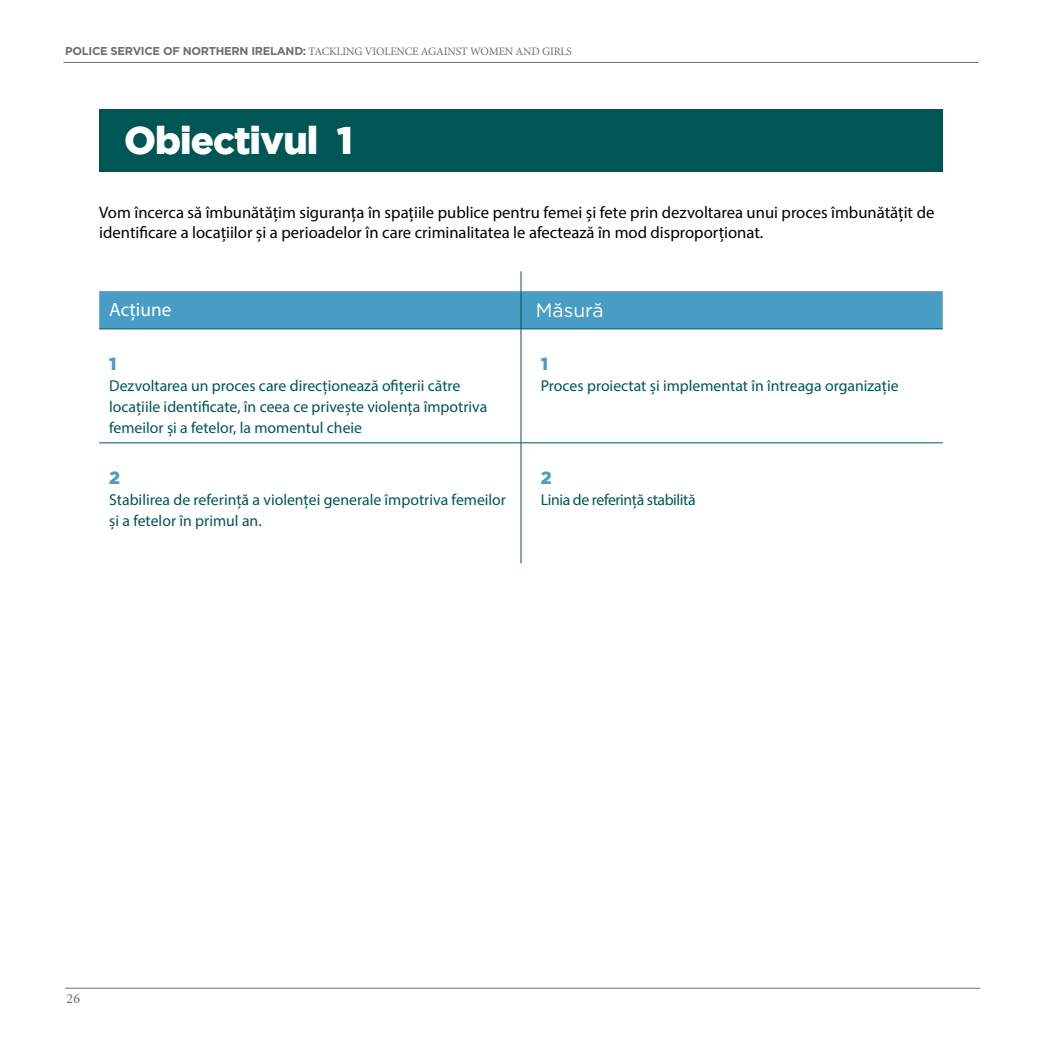
<style>
.page{position:relative;width:1042px;height:1042px;background:#fff}
.page>*{position:absolute;margin:0;border:0;box-sizing:border-box;transform-origin:0 0}
.t1{font:900 38.5px "Gotham";letter-spacing:-.025em;color:#fff}
.t2{font:19.25px "Myriad Pro";color:#fff}
.t3{font:19.25px "Gotham";color:#fff}
.t4{font:900 17.5px "Gotham";color:#499cc3}
.t5{font:16.62px/20.1px "Myriad Pro";color:#000}
.t6{font:15.75px/21px "Myriad Pro";color:#005655}
.t7{font:15.75px "Myriad Pro";letter-spacing:-.025em;color:#005655}
.t8{font:14px "Minion Pro";color:#706f6f}
.t9{font:11.38px "Minion Pro";letter-spacing:-.015em;color:#706f6f}
.s1{font-family:"Gotham";font-weight:700}
</style>
<div class="page">
<hr style="left:65px;top:988px;width:915px;height:1px;background:#706f6f">
<hr style="left:63px;top:62px;width:915px;height:1px;background:#706f6f">
<svg style="left:99px;top:271px;width:844px;height:58px"></svg>
<hr style="left:521px;top:291px;width:1px;height:38px;background:#005655">
<hr style="left:99px;top:329px;width:422px;height:1px;background:#005655">
<hr style="left:521px;top:329px;width:422px;height:1px;background:#005655">
<hr style="left:521px;top:329px;width:1px;height:113px;background:#005655">
<hr style="left:99px;top:442px;width:422px;height:1px;background:#005655">
<hr style="left:521px;top:442px;width:422px;height:1px;background:#005655">
<hr style="left:521px;top:443px;width:1px;height:120px;background:#005655">
<div style="left:99px;top:109px;width:844px;height:62px;background:#005655"></div>
<p class="t9" style="left:65px;top:44px;width:508px"><span class="s1">POLICE SERVICE OF NORTHERN IRELAND:</span> TACKLING VIOLENCE AGAINST WOMEN AND GIRLS</p>
<h1 class="t1" style="left:124px;top:118px;width:230px">Obiectivul 1</h1>
<p class="t5" style="left:99px;top:202px;width:836px">Vom încerca să îmbunătățim siguranța în spațiile publice pentru femei și fete prin dezvoltarea unui proces îmbunătățit de identificare a locațiilor și a perioadelor în care criminalitatea le afectează în mod disproporționat.</p>
<p class="t2" style="left:109px;top:297px;width:64px">Acțiune</p>
<p class="t3" style="left:536px;top:297px;width:69px">Măsură</p>
<p class="t4" style="left:109px;top:353px;width:9px">1</p>
<p class="t6" style="left:109px;top:375px;width:380px">Dezvoltarea un proces care direcționează ofițerii către locațiile identificate, în ceea ce privește violența împotriva femeilor și a fetelor, la momentul cheie</p>
<p class="t4" style="left:541px;top:353px;width:9px">1</p>
<p class="t6" style="left:541px;top:375px;width:359px">Proces proiectat și implementat în întreaga organizație</p>
<p class="t4" style="left:109px;top:467px;width:12px">2</p>
<p class="t6" style="left:109px;top:489px;width:398px">Stabilirea de referință a violenței generale împotriva femeilor și a fetelor în primul an.</p>
<p class="t4" style="left:541px;top:467px;width:12px">2</p>
<p class="t7" style="left:541px;top:490px;width:156px">Linia de referință stabilită</p>
<p class="t8" style="left:67px;top:989px;width:15px">26</p>
</div>
